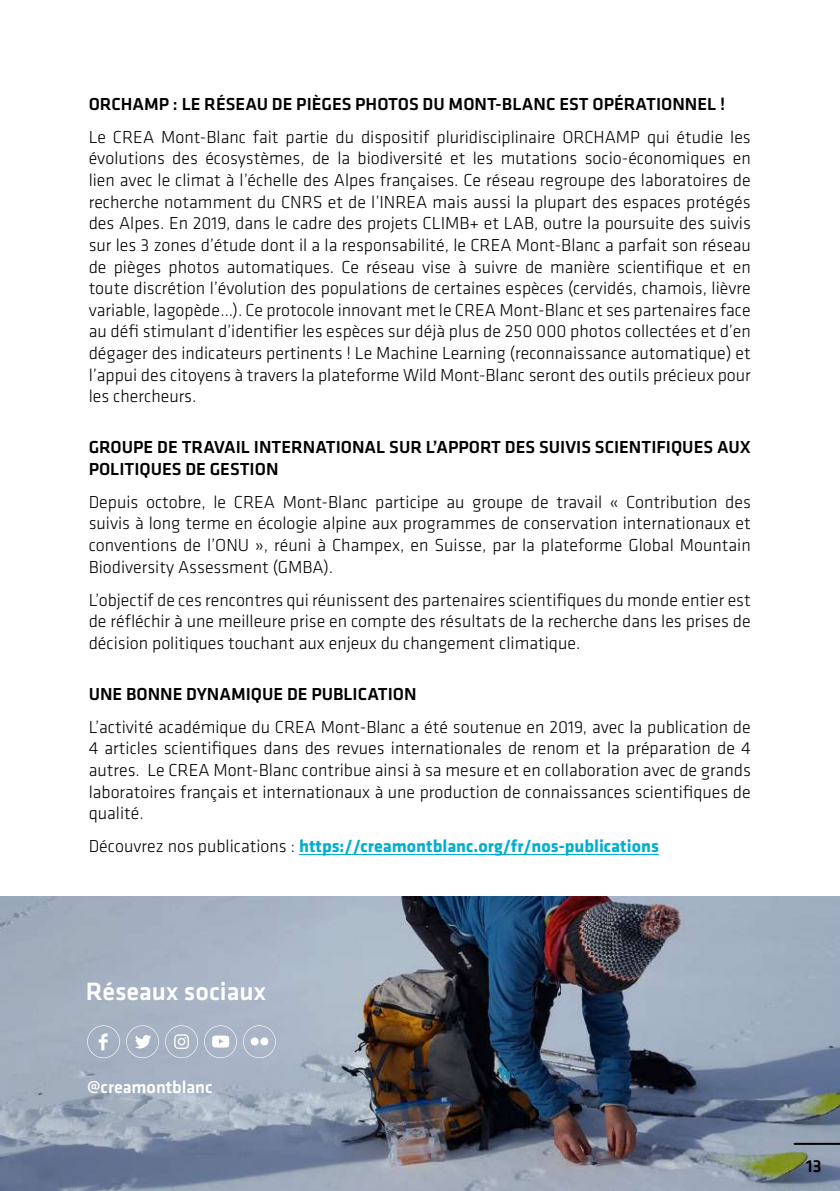
<style>
.page{position:relative;width:840px;height:1191px;background:#fff}
.page>*{position:absolute;margin:0;border:0;box-sizing:border-box;transform-origin:0 0}
.t1{font:500 26px "Klavika";color:#fff}
.t2{font:300 18px/21.6px "Klavika";color:#000;text-align:justify}
.t3{font:500 18px/21.6px "Klavika";color:#000}
.t4{font:700 18px "Klavika";color:#00aecf}
.t5{font:500 18px "Klavika";color:#fff}
.s1{font-weight:300;color:#000}
</style>
<div class="page">
<img style="left:0;top:896px;width:839px;height:295px">
<hr style="left:299px;top:854px;width:359px;height:1px;background:#00aecf">
<svg style="left:87px;top:1025px;width:33px;height:33px"></svg>
<svg style="left:126px;top:1025px;width:33px;height:33px"></svg>
<svg style="left:165px;top:1025px;width:33px;height:33px"></svg>
<svg style="left:204px;top:1025px;width:33px;height:33px"></svg>
<svg style="left:243px;top:1025px;width:33px;height:33px"></svg>
<div style="left:250px;top:1037px;width:8px;height:8px;background:#fff;border-radius:50%"></div>
<div style="left:260px;top:1037px;width:8px;height:8px;background:#fff;border-radius:50%"></div>
<hr style="left:794px;top:1142px;width:45px;height:2px;background:#000">
<p class="t3" style="left:89px;top:93px;width:637px">ORCHAMP : LE RÉSEAU DE PIÈGES PHOTOS DU MONT-BLANC EST OPÉRATIONNEL !</p>
<p class="t2" style="left:89px;top:126px;width:663px">Le CREA Mont-Blanc fait partie du dispositif pluridisciplinaire ORCHAMP qui étudie les évolutions des écosystèmes, de la biodiversité et les mutations socio-économiques en lien avec le climat à l’échelle des Alpes françaises. Ce réseau regroupe des laboratoires de recherche notamment du CNRS et de l’INREA mais aussi la plupart des espaces protégés des Alpes. En 2019, dans le cadre des projets CLIMB+ et LAB, outre la poursuite des suivis sur les 3 zones d’étude dont il a la responsabilité, le CREA Mont-Blanc a parfait son réseau de pièges photos automatiques. Ce réseau vise à suivre de manière scientifique et en toute discrétion l’évolution des populations de certaines espèces (cervidés, chamois, lièvre variable, lagopède…). Ce protocole innovant met le CREA Mont-Blanc et ses partenaires face au défi stimulant d’identifier les espèces sur déjà plus de 250 000 photos collectées et d’en dégager des indicateurs pertinents ! Le Machine Learning (reconnaissance automatique) et l’appui des citoyens à travers la plateforme Wild Mont-Blanc seront des outils précieux pour les chercheurs.</p>
<p class="t3" style="left:89px;top:437px;width:663px">GROUPE DE TRAVAIL INTERNATIONAL SUR L’APPORT DES SUIVIS SCIENTIFIQUES AUX<br>POLITIQUES DE GESTION</p>
<p class="t2" style="left:89px;top:491px;width:663px">Depuis octobre, le CREA Mont-Blanc participe au groupe de travail « Contribution des suivis à long terme en écologie alpine aux programmes de conservation internationaux et conventions de l’ONU », réuni à Champex, en Suisse, par la plateforme Global Mountain Biodiversity Assessment (GMBA).</p>
<p class="t2" style="left:89px;top:589px;width:663px">L’objectif de ces rencontres qui réunissent des partenaires scientifiques du monde entier est de réfléchir à une meilleure prise en compte des résultats de la recherche dans les prises de décision politiques touchant aux enjeux du changement climatique.</p>
<p class="t3" style="left:89px;top:683px;width:329px">UNE BONNE DYNAMIQUE DE PUBLICATION</p>
<p class="t2" style="left:89px;top:716px;width:663px">L’activité académique du CREA Mont-Blanc a été soutenue en 2019, avec la publication de 4 articles scientifiques dans des revues internationales de renom et la préparation de 4 autres. Le CREA Mont-Blanc contribue ainsi à sa mesure et en collaboration avec de grands laboratoires français et internationaux à une production de connaissances scientifiques de qualité.</p>
<p class="t4" style="left:89px;top:836px;width:571px"><span class="s1">Découvrez nos publications :</span> https://creamontblanc.org/fr/nos-publications</p>
<h1 class="t1" style="left:86px;top:977px;width:182px">Réseaux sociaux</h1>
<p class="t5" style="left:87px;top:1077px;width:127px">@creamontblanc</p>
<p class="t3" style="left:805px;top:1155px;width:17px">13</p>
</div>
